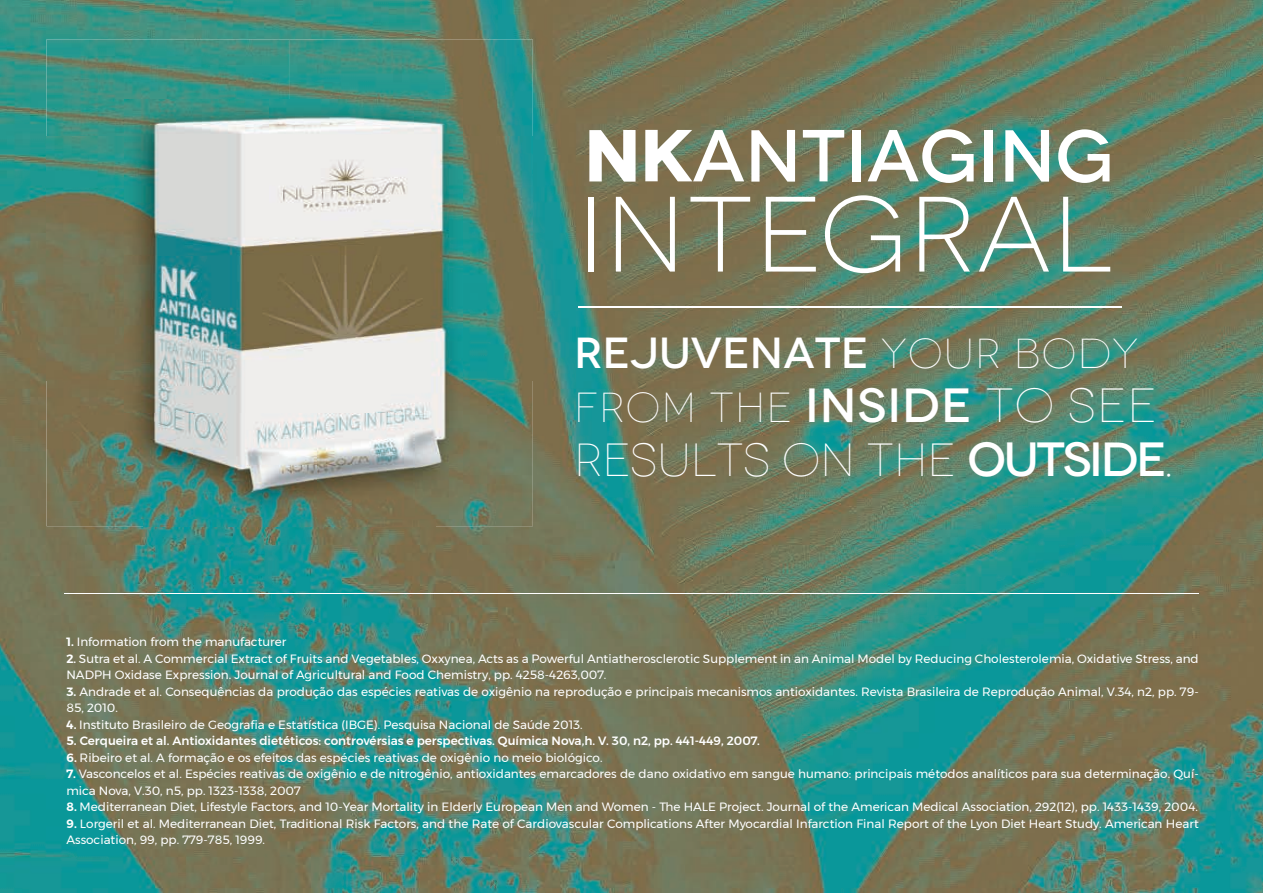
<style>
.page{position:relative;width:1263px;height:893px;background:#fff}
.page>*{position:absolute;margin:0;border:0;box-sizing:border-box;transform-origin:0 0}
.t1{font:300 133.5px "Novecentosanswide";letter-spacing:-.01em;color:#fff}
.t2{font:500 expanded 73.5px "Novecento";color:#fff}
.t3{font:200 expanded 46.5px "Novecento";color:#fff}
.t4{font:500 expanded 43.5px "Novecento";color:#fff}
.t5{font:200 expanded 42px "Novecento";letter-spacing:.03em;color:#fff}
.t6{font:12px/16.5px "Montserrat";color:#fff}
.t7{font:500 12px "Montserrat";color:#fff}
.s1{font-weight:700}
.s2{font-weight:200;font-size:42px}
.s3{font-weight:500;font-size:48px}
.s4{font-size:48px}
.s5{font-weight:600}
.s6{font-weight:500}
</style>
<div class="page">
<img style="left:0;top:0;width:1263px;height:893px">
<hr style="left:64px;top:593px;width:1135px;height:1px;background:#fff">
<hr style="left:578px;top:307px;width:543px;height:1px;background:#fff">
<img style="left:47px;top:39px;width:486px;height:97px">
<img style="left:47px;top:136px;width:78px;height:244px">
<img style="left:462px;top:136px;width:71px;height:244px">
<img style="left:47px;top:380px;width:96px;height:146px">
<img style="left:436px;top:380px;width:97px;height:146px">
<img style="left:143px;top:518px;width:293px;height:8px">
<img style="left:125px;top:100px;width:337px;height:418px">
<h2 class="t2" style="left:584px;top:111px;width:532px"><span class="s1">NK</span>ANTIAGING</h2>
<h1 class="t1" style="left:577px;top:149px;width:540px">integral</h1>
<h3 class="t4" style="left:574px;top:327px;width:566px">REJUVENATE <span class="s2">YOUR BODY</span></h3>
<h3 class="t5" style="left:574px;top:384px;width:584px">FROM THE <span class="s3">INSIDE</span> <span class="s4">TO SEE</span></h3>
<h3 class="t3" style="left:574px;top:434px;width:601px">RESULTS ON THE <span class="s3">OUTSIDE</span><span class="s4">.</span></h3>
<p class="t6" style="left:66px;top:634px;width:222px"><span class="s5">1.</span> Information from the manufacturer</p>
<p class="t6" style="left:66px;top:650px;width:1134px"><span class="s5">2</span><span class="s6">.</span> Sutra et al. A Commercial Extract of Fruits and Vegetables, Oxxynea, Acts as a Powerful Antiatherosclerotic Supplement in an Animal Model by Reducing Cholesterolemia, Oxidative Stress, and<br>NADPH Oxidase Expression. Journal of Agricultural and Food Chemistry, pp. 4258-4263,007.</p>
<p class="t6" style="left:66px;top:683px;width:1134px"><span class="s5">3.</span> Andrade et al. Consequências da produção das espécies reativas de oxigênio na reprodução e principais mecanismos antioxidantes. Revista Brasileira de Reprodução Animal, V.34, n2, pp. 79-<br>85, 2010.</p>
<p class="t6" style="left:66px;top:716px;width:518px"><span class="s5">4.</span> Instituto Brasileiro de Geografia e Estatística (IBGE). Pesquisa Nacional de Saúde 2013.</p>
<p class="t7" style="left:66px;top:732px;width:695px"><span class="s5">5.</span> Cerqueira et al. Antioxidantes dietéticos: controvérsias e perspectivas. Química Nova,h. V. 30, n2, pp. 441-449, 2007.</p>
<p class="t6" style="left:66px;top:749px;width:537px"><span class="s5">6.</span> Ribeiro et al. A formação e os efeitos das espécies reativas de oxigênio no meio biológico.</p>
<p class="t6" style="left:66px;top:766px;width:1134px"><span class="s5">7.</span> Vasconcelos et al. Espécies reativas de oxigênio e de nitrogênio, antioxidantes emarcadores de dano oxidativo em sangue humano: principais métodos analíticos para sua determinação. Quí&shy;mica Nova, V.30, n5, pp. 1323-1338, 2007</p>
<p class="t6" style="left:66px;top:799px;width:1133px"><span class="s5">8.</span> Mediterranean Diet, Lifestyle Factors, and 10-Year Mortality in Elderly European Men and Women - The HALE Project. Journal of the American Medical Association, 292(12), pp. 1433-1439, 2004.</p>
<p class="t6" style="left:66px;top:815px;width:1134px"><span class="s5">9.</span> Lorgeril et al. Mediterranean Diet, Traditional Risk Factors, and the Rate of Cardiovascular Complications After Myocardial Infarction Final Report of the Lyon Diet Heart Study. American Heart<br>Association, 99, pp. 779-785, 1999.</p>
</div>
